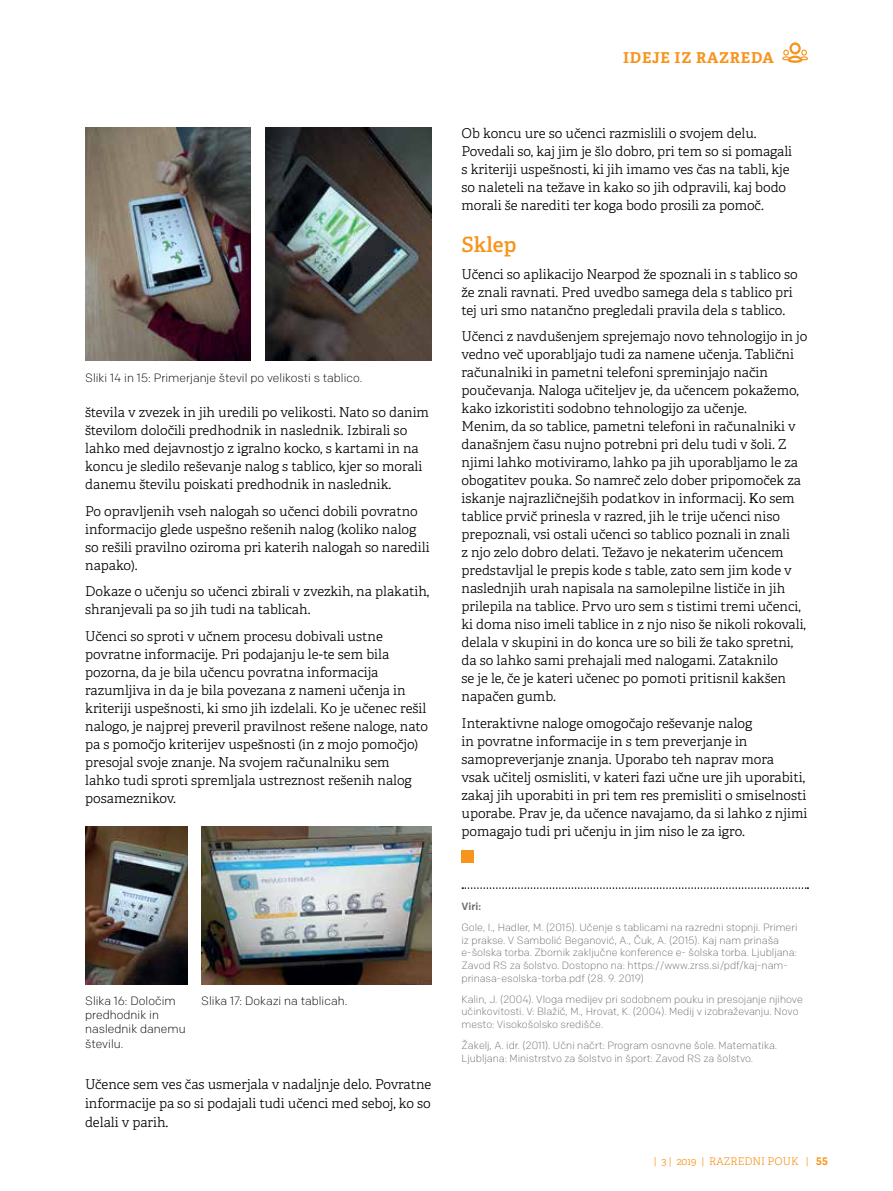
<style>
.page{position:relative;width:893px;height:1191px;background:#fff}
.page>*{position:absolute;margin:0;border:0;box-sizing:border-box;transform-origin:0 0}
.t1{font:600 21px "Adelle";color:#f7941e}
.t2{font:700 15px "Adelle";color:#f7941e}
.t3{font:300 13.5px/18px "Adelle";color:#000}
.t4{font:300 12px/14.4px "Chrono";color:#000}
.t5{font:300 10.5px/12.6px "Chrono";color:#6d6e71}
.t6{font:300 10.5px "Adelle";color:#f7941e}
.t7{font:500 10.5px "Chrono";color:#6d6e71}
.s1{font-weight:400}
.s2{font-family:"Adelle Sans";font-weight:700}
</style>
<div class="page">
<svg style="left:782px;top:42px;width:26px;height:21px"></svg>
<svg style="left:462px;top:887px;width:346px;height:2px"></svg>
<div style="left:461px;top:850px;width:13px;height:12px;background:#f7941e"></div>
<img style="left:85px;top:128px;width:166px;height:233px">
<img style="left:266px;top:128px;width:166px;height:233px">
<img style="left:85px;top:826px;width:102px;height:158px">
<img style="left:201px;top:826px;width:231px;height:158px">
<p class="t4" style="left:85px;top:370px;width:279px">Sliki 14 in 15: Primerjanje števil po velikosti s tablico.</p>
<p class="t3" style="left:85px;top:403px;width:345px">števila v zvezek in jih uredili po velikosti. Nato so danim številom določili predhodnik in naslednik. Izbirali so lahko med dejavnostjo z igralno kocko, s kartami in na koncu je sledilo reševanje nalog s tablico, kjer so morali danemu številu poiskati predhodnik in naslednik.</p>
<p class="t3" style="left:85px;top:502px;width:346px">Po opravljenih vseh nalogah so učenci dobili povratno informacijo glede uspešno rešenih nalog (koliko nalog so rešili pravilno oziroma pri katerih nalogah so naredili napako).</p>
<p class="t3" style="left:85px;top:582px;width:346px">Dokaze o učenju so učenci zbirali v zvezkih, na plakatih, shranjevali pa so jih tudi na tablicah.</p>
<p class="t3" style="left:85px;top:627px;width:344px">Učenci so sproti v učnem procesu dobivali ustne povratne informacije. Pri podajanju le-te sem bila pozorna, da je bila učencu povratna informacija razumljiva in da je bila povezana z nameni učenja in kriteriji uspešnosti, ki smo jih izdelali. Ko je učenec rešil nalogo, je najprej preveril pravilnost rešene naloge, nato pa s pomočjo kriterijev uspešnosti (in z mojo pomočjo) presojal svoje znanje. Na svojem računalniku sem<br>lahko tudi sproti spremljala ustreznost rešenih nalog posameznikov.</p>
<p class="t4" style="left:85px;top:993px;width:102px">Slika 16: Določim predhodnik in naslednik danemu številu.</p>
<p class="t4" style="left:201px;top:993px;width:148px">Slika 17: Dokazi na tablicah.</p>
<p class="t3" style="left:85px;top:1074px;width:348px;line-height:19.2px;text-align:justify">Učence sem ves čas usmerjala v nadaljnje delo. Povratne informacije pa so si podajali tudi učenci med seboj, ko so delali v parih.</p>
<p class="t2" style="left:623px;top:48px;width:11px">IDEJE</p>
<p class="t2" style="left:675px;top:48px;width:79px">IZ RAZ REDA</p>
<p class="t3" style="left:461px;top:124px;width:332px">Ob koncu ure so učenci razmislili o svojem delu.<br>Povedali so, kaj jim je šlo dobro, pri tem so si pomagali s kriteriji uspešnosti, ki jih imamo ves čas na tabli, kje so naleteli na težave in kako so jih odpravili, kaj bodo morali še narediti ter koga bodo prosili za pomoč.</p>
<h1 class="t1" style="left:461px;top:232px;width:57px">Sklep</h1>
<p class="t3" style="left:461px;top:265px;width:338px">Učenci so aplikacijo Nearpod že spoznali in s tablico so že znali ravnati. Pred uvedbo samega dela s tablico pri tej uri smo natančno pregledali pravila dela s tablico.</p>
<p class="t3" style="left:461px;top:328px;width:347px">Učenci z navdušenjem sprejemajo novo tehnologijo in jo vedno več uporabljajo tudi za namene učenja. Tablični računalniki in pametni telefoni spreminjajo način poučevanja. Naloga učiteljev je, da učencem pokažemo, kako izkoristiti sodobno tehnologijo za učenje.<br>Menim, da so tablice, pametni telefoni in računalniki v današnjem času nujno potrebni pri delu tudi v šoli. Z njimi lahko motiviramo, lahko pa jih uporabljamo le za obogatitev pouka. So namreč zelo dober pripomoček za iskanje najrazličnejših podatkov in informacij. <span class="s1">K</span>o sem tablice prvič prinesla v razred, jih le trije učenci niso prepoznali, vsi ostali učenci so tablico poznali in znali<br>z njo zelo dobro delati. Težavo je nekaterim učencem predstavljal le prepis kode s table, zato sem jim kode v naslednjih urah napisala na samolepilne lističe in jih prilepila na tablice. Prvo uro sem s tistimi tremi učenci, ki doma niso imeli tablice in z njo niso še nikoli rokovali, delala v skupini in do konca ure so bili že tako spretni, da so lahko sami prehajali med nalogami. Zataknilo<br>se je le, če je kateri učenec po pomoti pritisnil kakšen napačen gumb.</p>
<p class="t3" style="left:461px;top:714px;width:347px">Interaktivne naloge omogočajo reševanje nalog<br>in povratne informacije in s tem preverjanje in samopreverjanje znanja. Uporabo teh naprav mora<br>vsak učitelj osmisliti, v kateri fazi učne ure jih uporabiti, zakaj jih uporabiti in pri tem res premisliti o smiselnosti uporabe. Prav je, da učence navajamo, da si lahko z njimi pomagajo tudi pri učenju in jim niso le za igro.</p>
<p class="t7" style="left:461px;top:900px;width:21px">Viri:</p>
<p class="t5" style="left:461px;top:921px;width:337px">Gole, I., Hadler, M. (2015). Učenje s tablicami na razredni stopnji. Primeri iz prakse. V Sambolić Beganović, A., Čuk, A. (2015). Kaj nam prinaša e-šolska torba. Zbornik zaključne konference e- šolska torba. Ljubljana:<br>Zavod RS za šolstvo. Dostopno na: https://www.zrss.si/pdf/kaj-nam&shy;prinasa-esolska-torba.pdf (28. 9. 2019)</p>
<p class="t5" style="left:461px;top:992px;width:343px">Kalin, J. (2004). Vloga medijev pri sodobnem pouku in presojanje njihove učinkovitosti. V: Blažič, M., Hrovat, K. (2004). Medij v izobraževanju. Novo mesto: Visokošolsko središče.</p>
<p class="t5" style="left:461px;top:1039px;width:317px">Žakelj, A. idr. (2011). Učni načrt: Program osnovne šole. Matematika.<br>Ljubljana: Ministrstvo za šolstvo in šport: Zavod RS za šolstvo.</p>
<p class="t6" style="left:654px;top:1154px;width:176px">| 3 | 2019 | RAZREDNI POUK | <span class="s2">55</span></p>
</div>
